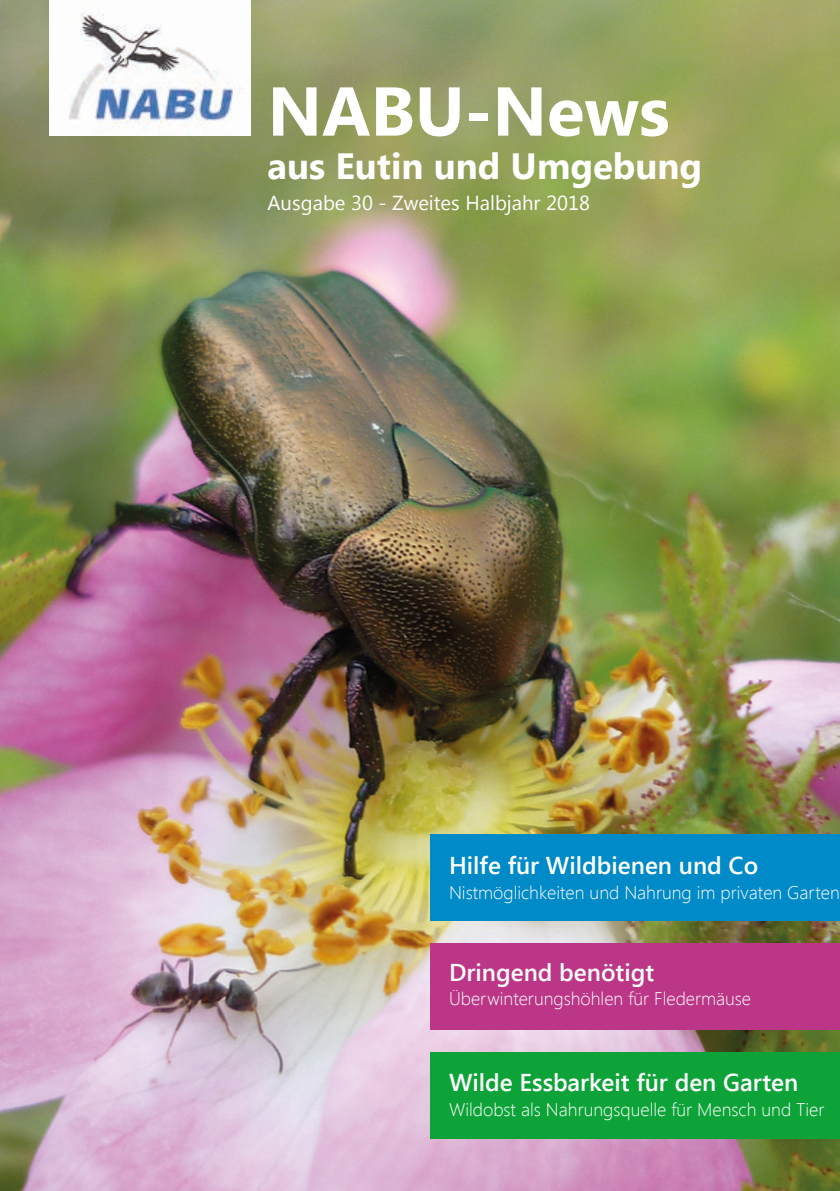
<style>
.page{position:relative;width:840px;height:1191px;background:#fff}
.page>*{position:absolute;margin:0;border:0;box-sizing:border-box;transform-origin:0 0}
.t1{font:700 69px "Segoe UI";color:#fff}
.t2{font:700 36.4px "Segoe UI";color:#fff}
.t3{font:600 24.4px "Segoe UI";color:#fff}
.t4{font:20.2px "Segoe UI";color:#fff}
.t5{font:300 18.2px "Segoe UI";color:#fff}
</style>
<div class="page">
<img style="left:0;top:0;width:839px;height:1191px">
<div style="left:430px;top:834px;width:409px;height:86px;background:#008ac7"></div>
<div style="left:430px;top:943px;width:409px;height:86px;background:#bb3687"></div>
<div style="left:430px;top:1052px;width:409px;height:86px;background:#0da339"></div>
<img style="left:49px;top:0;width:201px;height:136px">
<h1 class="t1" style="left:267px;top:62px;width:403px">NABU-News</h1>
<h2 class="t2" style="left:267px;top:141px;width:436px">aus Eutin und Umgebung</h2>
<p class="t4" style="left:267px;top:188px;width:324px">Ausgabe 30 - Zweites Halbjahr 2018</p>
<h3 class="t3" style="left:449px;top:848px;width:310px">Hilfe für Wildbienen und Co</h3>
<p class="t5" style="left:449px;top:879px;width:392px">Nistmöglichkeiten und Nahrung im privaten Garten</p>
<h3 class="t3" style="left:449px;top:955px;width:206px">Dringend benötigt</h3>
<p class="t5" style="left:449px;top:986px;width:303px">Überwinterungshöhlen für Fledermäuse</p>
<h3 class="t3" style="left:449px;top:1065px;width:350px">Wilde Essbarkeit für den Garten</h3>
<p class="t5" style="left:449px;top:1096px;width:377px">Wildobst als Nahrungsquelle für Mensch und Tier</p>
</div>
